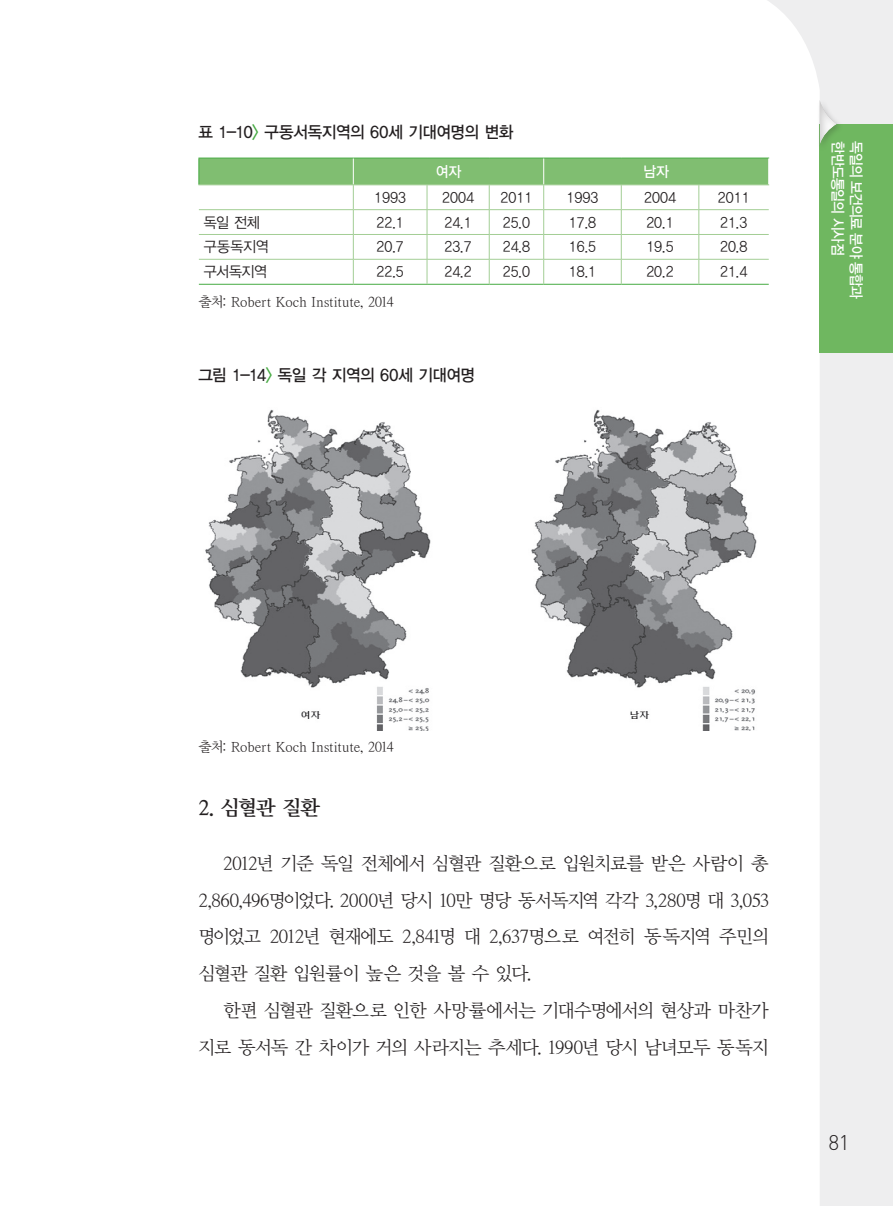
<style>
.page{position:relative;width:893px;height:1206px;background:#fff}
.page>*{position:absolute;margin:0;border:0;box-sizing:border-box;transform-origin:0 0}
._1제목{font:21px "Ymjo 440";color:#231f20}
.t1{font:300 21px "DIN Pro";color:#231f20}
.본문{font:18.72px/36.8px "Ymjo 420";letter-spacing:-.125em;color:#231f20;text-align:justify}
.표제목{font:16.62px "YDIYGO330";letter-spacing:-.025em;color:#231f20;scale:.95 1}
.그림제목{font:16.62px "YDIYGO330";letter-spacing:-.03em;color:#231f20;scale:.95 1}
.내용-가{font:14.88px "YDIYGO320";color:#231f20;scale:.95 1}
.헤드{font:14.88px "YDIYGO330";letter-spacing:-.055em;color:#fff;scale:.93 1}
.내용-오{font:14.88px "YDIYGO320";color:#231f20;scale:.95 1}
.내용-왼{font:14.88px "YDIYGO320";letter-spacing:-.025em;color:#231f20;scale:.95 1}
.자료{font:14px "Ymjo 420";letter-spacing:-.05em;color:#231f20}
.s1{color:#46aa42}
</style>
<div class="page">
<svg style="left:731px;top:0;width:162px;height:1205px"></svg>
<div style="left:820px;top:124px;width:73px;height:229px;background:#6fb760"></div>
<div style="left:817px;top:98px;width:27px;height:54px;background:#231f20;opacity:.21"></div>
<div style="left:819px;top:97px;width:21px;height:49px;background:#231f20;opacity:.24"></div>
<hr style="left:199px;top:284px;width:154px;height:1px;background:#46aa42">
<hr style="left:353px;top:284px;width:74px;height:1px;background:#46aa42">
<hr style="left:427px;top:284px;width:62px;height:1px;background:#46aa42">
<hr style="left:489px;top:284px;width:55px;height:1px;background:#46aa42">
<hr style="left:544px;top:284px;width:77px;height:1px;background:#46aa42">
<hr style="left:621px;top:284px;width:78px;height:1px;background:#46aa42">
<hr style="left:699px;top:284px;width:70px;height:1px;background:#46aa42">
<svg style="left:198px;top:158px;width:571px;height:126px"></svg>
<img style="left:205px;top:407px;width:564px;height:323px">
<p class="표제목" style="left:198px;top:123px;width:333px">표 1-10<span class="s1">&gt;</span> 구동서독지역의 60세 기대여명의 변화</p>
<p class="헤드" style="left:436px;top:163px;width:29px">여자</p>
<p class="헤드" style="left:643px;top:163px;width:29px">남자</p>
<p class="내용-가" style="left:374px;top:189px;width:35px">1993</p>
<p class="내용-가" style="left:442px;top:189px;width:35px">2004</p>
<p class="내용-가" style="left:501px;top:189px;width:35px">2011</p>
<p class="내용-가" style="left:567px;top:189px;width:35px">1993</p>
<p class="내용-가" style="left:644px;top:189px;width:35px">2004</p>
<p class="내용-오" style="left:718px;top:189px;width:35px">2011</p>
<p class="내용-왼" style="left:204px;top:214px;width:60px">독일 전체</p>
<p class="내용-가" style="left:376px;top:214px;width:30px">22.1</p>
<p class="내용-가" style="left:444px;top:214px;width:30px">24.1</p>
<p class="내용-가" style="left:503px;top:214px;width:30px">25.0</p>
<p class="내용-가" style="left:569px;top:214px;width:30px">17.8</p>
<p class="내용-가" style="left:646px;top:214px;width:30px">20.1</p>
<p class="내용-오" style="left:720px;top:214px;width:30px">21.3</p>
<p class="내용-왼" style="left:204px;top:239px;width:70px">구동독지역</p>
<p class="내용-가" style="left:376px;top:239px;width:30px">20.7</p>
<p class="내용-가" style="left:444px;top:239px;width:30px">23.7</p>
<p class="내용-가" style="left:503px;top:239px;width:30px">24.8</p>
<p class="내용-가" style="left:569px;top:239px;width:30px">16.5</p>
<p class="내용-가" style="left:646px;top:239px;width:30px">19.5</p>
<p class="내용-오" style="left:720px;top:239px;width:30px">20.8</p>
<p class="내용-왼" style="left:204px;top:263px;width:68px">구서독지역</p>
<p class="내용-가" style="left:376px;top:263px;width:30px">22.5</p>
<p class="내용-가" style="left:444px;top:263px;width:30px">24.2</p>
<p class="내용-가" style="left:503px;top:263px;width:30px">25.0</p>
<p class="내용-가" style="left:569px;top:263px;width:30px">18.1</p>
<p class="내용-가" style="left:646px;top:263px;width:30px">20.2</p>
<p class="내용-오" style="left:720px;top:263px;width:30px">21.4</p>
<p class="자료" style="left:198px;top:294px;width:197px">출처: Robert Koch Institute, 2014</p>
<p class="그림제목" style="left:198px;top:366px;width:293px">그림 1-14<span class="s1">&gt;</span> 독일 각 지역의 60세 기대여명</p>
<p class="헤드" style="left:846px;top:141px;width:124px;rotate:90deg">한반도통일의 시사점</p>
<p class="헤드" style="left:864px;top:141px;width:171px;rotate:90deg">독일의 보건의료 분야 통합과</p>
<p class="자료" style="left:198px;top:739px;width:197px">출처: Robert Koch Institute, 2014</p>
<p class="_1제목" style="left:198px;top:797px;width:124px">2. 심혈관 질환</p>
<p class="본문" style="left:198px;top:845px;width:574px;text-indent:25px">2012년 기준 독일 전체에서 심혈관 질환으로 입원치료를 받은 사람이 총 2,860,496명이었다. 2000년 당시 10만 명당 동서독지역 각각 3,280명 대 3,053 명이었고 2012년 현재에도 2,841명 대 2,637명으로 여전히 동독지역 주민의 심혈관 질환 입원률이 높은 것을 볼 수 있다.</p>
<p class="본문" style="left:198px;top:992px;width:574px;text-align:right">한편 심혈관 질환으로 인한 사망률에서는 기대수명에서의 현상과 마찬가 지로 동서독 간 차이가 거의 사라지는 추세다. 1990년 당시 남녀모두 동독지</p>
<p class="t1" style="left:828px;top:1127px;width:23px">81</p>
</div>
